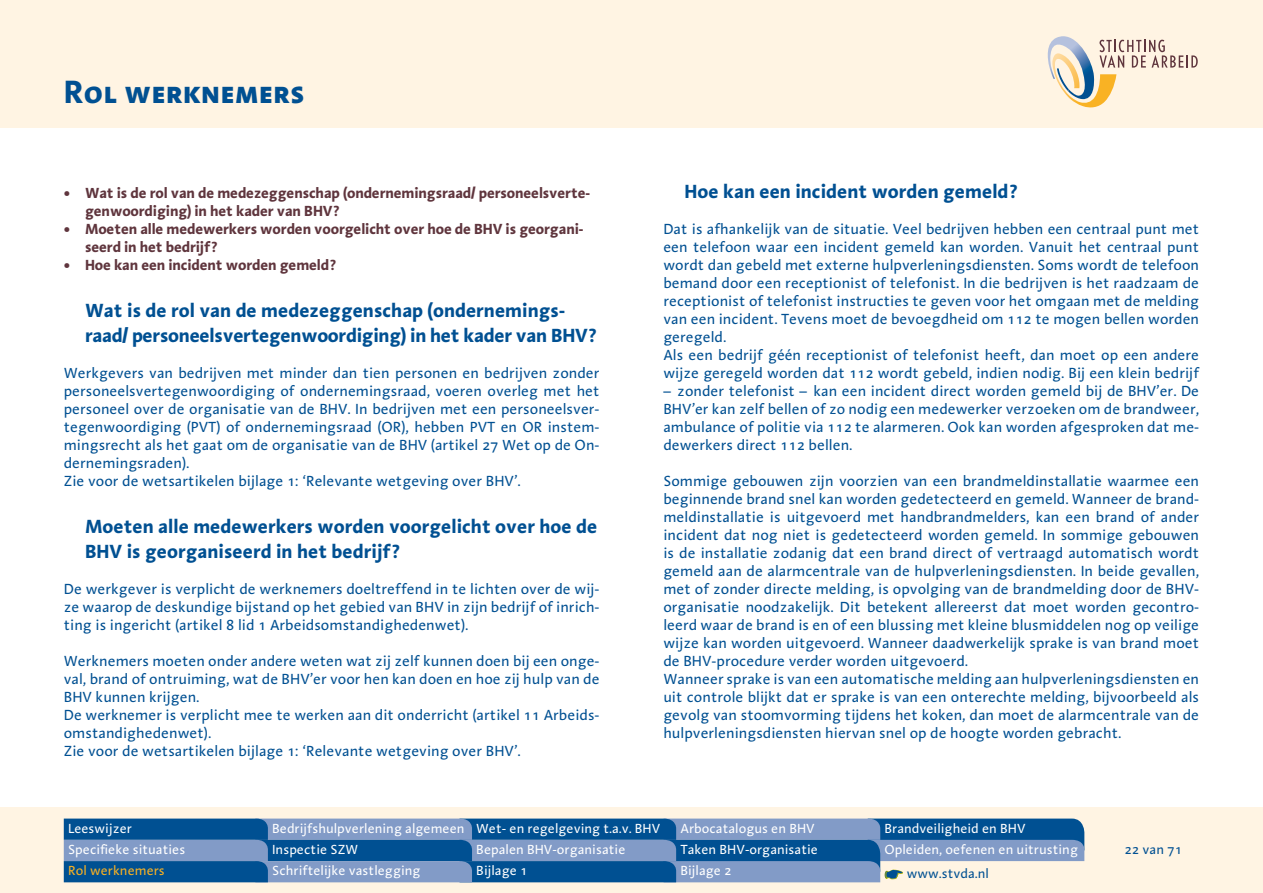
<style>
.page{position:relative;width:1263px;height:893px;background:#fff}
.page>*{position:absolute;margin:0;border:0;box-sizing:border-box;transform-origin:0 0}
.t1{font:700 33px "Linotype Aroma SC";color:#005092}
.t2{font:700 19.5px/25.5px "Linotype Aroma";color:#005092}
.t3{font:15px/18px "Linotype Aroma";color:#005092}
.t4{font:700 15px/18px "Linotype Aroma";letter-spacing:-.01em;color:#5f353d}
.t5{font:13.5px/21.3px "Linotype Aroma";color:#fff}
.t6{font:13.5px "Linotype Aroma";color:#005092}
.t7{font:13.5px "Linotype Aroma";color:#f9b122}
</style>
<div class="page">
<div style="left:0;top:0;width:1263px;height:128px;background:#fff4e3"></div>
<div style="left:0;top:808px;width:1263px;height:85px;background:#fff4e3"></div>
<svg style="left:64px;top:819px;width:1020px;height:63px;background:#4d7eb0"></svg>
<svg style="left:1047px;top:36px;width:151px;height:72px"></svg>
<h1 class="t1" style="left:64px;top:70px;width:243px">Rol werknemers</h1>
<p class="t4" style="left:85px;top:183px;width:506px;text-indent:-21px">• Wat is de rol van de medezeggenschap (ondernemingsraad/ personeelsverte&shy;genwoordiging) in het kader van BHV?</p>
<p class="t4" style="left:85px;top:219px;width:500px;text-indent:-21px">• Moeten alle medewerkers worden voorgelicht over hoe de BHV is georgani&shy;seerd in het bedrijf?</p>
<p class="t4" style="left:64px;top:255px;width:274px">• Hoe kan een incident worden gemeld?</p>
<h2 class="t2" style="left:85px;top:296px;width:513px">Wat is de rol van de medezeggenschap (ondernemings&shy;raad/ personeelsvertegenwoordiging) in het kader van BHV?</h2>
<p class="t3" style="left:64px;top:364px;width:537px">Werkgevers van bedrijven met minder dan tien personen en bedrijven zonder personeelsvertegenwoordiging of ondernemingsraad, voeren overleg met het personeel over de organisatie van de BHV. In bedrijven met een personeelsver&shy;tegenwoordiging (PVT) of ondernemingsraad (OR), hebben PVT en OR instem&shy;mingsrecht als het gaat om de organisatie van de BHV (artikel 27 Wet op de On&shy;dernemingsraden).<br>Zie voor de wetsartikelen bijlage 1: ‘Relevante wetgeving over BHV’.</p>
<h2 class="t2" style="left:85px;top:512px;width:514px">Moeten alle medewerkers worden voorgelicht over hoe de<br>BHV is georganiseerd in het bedrijf?</h2>
<p class="t3" style="left:64px;top:580px;width:537px;text-align:justify">De werkgever is verplicht de werknemers doeltreffend in te lichten over de wij&shy;ze waarop de deskundige bijstand op het gebied van BHV in zijn bedrijf of inrich&shy;ting is ingericht (artikel 8 lid 1 Arbeidsomstandighedenwet).</p>
<p class="t3" style="left:64px;top:652px;width:537px">Werknemers moeten onder andere weten wat zij zelf kunnen doen bij een onge&shy;val, brand of ontruiming, wat de BHV’er voor hen kan doen en hoe zij hulp van de BHV kunnen krijgen.<br>De werknemer is verplicht mee te werken aan dit onderricht (artikel 11 Arbeids&shy;omstandighedenwet).<br>Zie voor de wetsartikelen bijlage 1: ‘Relevante wetgeving over BHV’.</p>
<h2 class="t2" style="left:685px;top:178px;width:335px">Hoe kan een incident worden gemeld?</h2>
<p class="t3" style="left:663px;top:220px;width:537px">Dat is afhankelijk van de situatie. Veel bedrijven hebben een centraal punt met een telefoon waar een incident gemeld kan worden. Vanuit het centraal punt wordt dan gebeld met externe hulpverleningsdiensten. Soms wordt de telefoon bemand door een receptionist of telefonist. In die bedrijven is het raadzaam de receptionist of telefonist instructies te geven voor het omgaan met de melding van een incident. Tevens moet de bevoegdheid om 112 te mogen bellen worden geregeld.<br>Als een bedrijf géén receptionist of telefonist heeft, dan moet op een andere wijze geregeld worden dat 112 wordt gebeld, indien nodig. Bij een klein bedrijf</p>
<p class="t3" style="left:663px;top:382px;width:537px;text-align:justify">– zonder telefonist – kan een incident direct worden gemeld bij de BHV’er. De BHV’er kan zelf bellen of zo nodig een medewerker verzoeken om de brandweer, ambulance of politie via 112 te alarmeren. Ook kan worden afgesproken dat me&shy;dewerkers direct 112 bellen.</p>
<p class="t3" style="left:663px;top:472px;width:537px">Sommige gebouwen zijn voorzien van een brandmeldinstallatie waarmee een beginnende brand snel kan worden gedetecteerd en gemeld. Wanneer de brand&shy;meldinstallatie is uitgevoerd met handbrandmelders, kan een brand of ander incident dat nog niet is gedetecteerd worden gemeld. In sommige gebouwen is de installatie zodanig dat een brand direct of vertraagd automatisch wordt gemeld aan de alarmcentrale van de hulpverleningsdiensten. In beide gevallen, met of zonder directe melding, is opvolging van de brandmelding door de BHV&shy;organisatie noodzakelijk. Dit betekent allereerst dat moet worden gecontro&shy;leerd waar de brand is en of een blussing met kleine blusmiddelen nog op veilige wijze kan worden uitgevoerd. Wanneer daadwerkelijk sprake is van brand moet de BHV-procedure verder worden uitgevoerd.<br>Wanneer sprake is van een automatische melding aan hulpverleningsdiensten en uit controle blijkt dat er sprake is van een onterechte melding, bijvoorbeeld als gevolg van stoomvorming tijdens het koken, dan moet de alarmcentrale van de hulpverleningsdiensten hiervan snel op de hoogte worden gebracht.</p>
<p class="t5" style="left:68px;top:817px;width:119px">Leeswijzer<br>Specifieke situaties</p>
<p class="t7" style="left:68px;top:862px;width:98px">Rol werknemers</p>
<p class="t5" style="left:272px;top:817px;width:194px">Bedrijfshulpverlening algemeen<br>Inspectie SZW<br>Schriftelijke vastlegging</p>
<p class="t5" style="left:476px;top:817px;width:185px">Wet- en regelgeving t.a.v. BHV<br>Bepalen BHV-organisatie<br>Bijlage 1</p>
<p class="t5" style="left:680px;top:817px;width:139px">Arbocatalogus en BHV<br>Taken BHV-organisatie<br>Bijlage 2</p>
<p class="t5" style="left:884px;top:817px;width:195px">Brandveiligheid en BHV<br>Opleiden, oefenen en uitrusting</p>
<p class="t6" style="left:884px;top:865px;width:106px">☛ www.stvda.nl</p>
<p class="t6" style="left:1124px;top:841px;width:59px">22 van 71</p>
</div>
